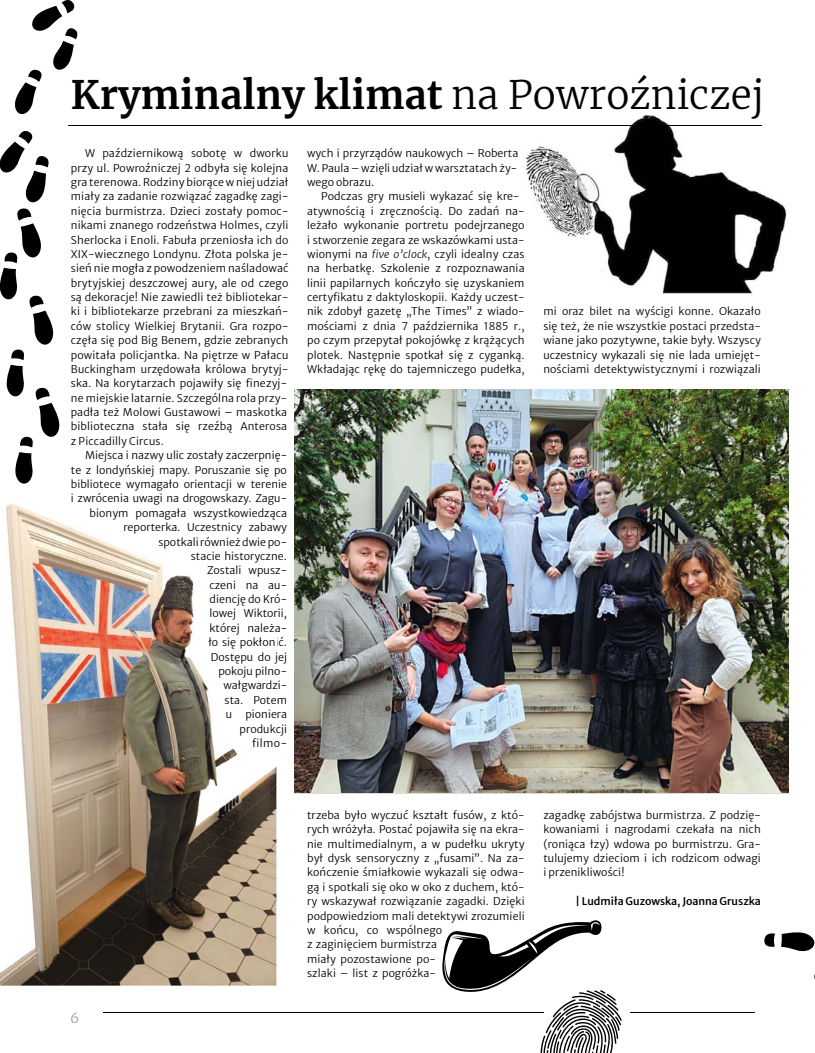
<style>
.page{position:relative;width:815px;height:1053px;background:#fff}
.page>*{position:absolute;margin:0;border:0;box-sizing:border-box;transform-origin:0 0}
.t1{font:700 38.75px "Merriweather";letter-spacing:.005em;color:#000}
.t2{font:300 13.75px "Merriweather Sans";color:#9d9c9c}
.t3{font:300 10.62px/14.4px "Merriweather Sans";letter-spacing:.01em;color:#000}
.t4{font:500 10.62px "Merriweather Sans";color:#000}
.s1{font-weight:300}
.s2{font-style:italic}
</style>
<div class="page">
<hr style="left:103px;top:1011px;width:440px;height:1px;background:#000">
<hr style="left:631px;top:1011px;width:124px;height:1px;background:#000">
<img style="left:525px;top:115px;width:262px;height:179px">
<hr style="left:69px;top:125px;width:693px;height:1px;background:#000">
<img style="left:0;top:503px;width:276px;height:482px">
<img style="left:72px;top:503px;width:204px;height:2px">
<img style="left:91px;top:508px;width:185px;height:11px">
<img style="left:124px;top:522px;width:152px;height:12px">
<img style="left:159px;top:536px;width:117px;height:12px">
<img style="left:191px;top:551px;width:85px;height:11px">
<img style="left:207px;top:565px;width:69px;height:12px">
<img style="left:210px;top:580px;width:66px;height:8px">
<img style="left:210px;top:593px;width:66px;height:12px">
<img style="left:211px;top:608px;width:65px;height:12px">
<img style="left:211px;top:622px;width:65px;height:12px">
<img style="left:209px;top:636px;width:67px;height:13px">
<img style="left:212px;top:652px;width:64px;height:11px">
<img style="left:219px;top:666px;width:57px;height:11px">
<img style="left:224px;top:680px;width:52px;height:12px">
<img style="left:225px;top:695px;width:51px;height:8px">
<img style="left:227px;top:709px;width:49px;height:11px">
<img style="left:241px;top:723px;width:35px;height:12px">
<img style="left:253px;top:738px;width:23px;height:9px">
<img style="left:294px;top:390px;width:495px;height:402px">
<svg style="left:764px;top:933px;width:11px;height:14px"></svg>
<svg style="left:781px;top:932px;width:34px;height:20px"></svg>
<svg style="left:15px;top:0;width:63px;height:115px"></svg>
<svg style="left:0;top:131px;width:60px;height:353px"></svg>
<svg style="left:438px;top:920px;width:184px;height:133px"></svg>
<h1 class="t1" style="left:71px;top:71px;width:695px">Kryminalny klimat <span class="s1">na Powroźniczej</span></h1>
<p class="t3" style="left:71px;top:146px;width:219px;text-indent:14px">W październikową sobotę w dworku przy ul. Powroźniczej 2 odbyła się kolejna gra terenowa. Rodziny biorące w niej udział miały za zadanie rozwiązać zagadkę zagi&shy;nięcia burmistrza. Dzieci zostały pomoc&shy;nikami znanego rodzeństwa Holmes, czyli Sherlocka i Enoli. Fabuła przeniosła ich do XIX-wiecznego Londynu. Złota polska je&shy;sień nie mogła z powodzeniem naśladować brytyjskiej deszczowej aury, ale od czego są dekoracje! Nie zawiedli też bibliotekar&shy;ki i bibliotekarze przebrani za mieszkań&shy;ców stolicy Wielkiej Brytanii. Gra rozpo&shy;częła się pod Big Benem, gdzie zebranych powitała policjantka. Na piętrze w Pałacu Buckingham urzędowała królowa brytyj&shy;ska. Na korytarzach pojawiły się finezyj&shy;ne miejskie latarnie. Szczególna rola przy&shy;padła też Molowi Gustawowi – maskotka biblioteczna stała się rzeźbą Anterosa z Piccadilly Circus.</p>
<p class="t3" style="left:71px;top:448px;width:218px;text-align:right">Miejsca i nazwy ulic zostały zaczerpnię-<br>te z londyńskiej mapy. Poruszanie się po bibliotece wymagało orientacji w terenie i zwrócenia uwagi na drogowskazy. Zagu&shy;bionym pomagała wszystkowiedząca reporterka. Uczestnicy zabawy<br>spotkali również dwie po-<br>stacie historyczne.<br>Zostali wpusz-<br>czeni na au-<br>diencję do Kró-<br>lowej Wiktorii,<br>której należa-<br>ło się pokłonić.<br>Dostępu do jej<br>pokoju pilno-<br>wałgwardzi-<br>sta. Potem<br>u pioniera<br>produkcji<br>filmo-</p>
<p class="t3" style="left:307px;top:146px;width:213px;text-align:justify">wych i przyrządów naukowych – Roberta W. Paula – wzięli udział w warsztatach ży&shy;wego obrazu.</p>
<p class="t3" style="left:307px;top:189px;width:219px;text-indent:14px">Podczas gry musieli wykazać się kre&shy;atywnością i zręcznością. Do zadań na&shy;leżało wykonanie portretu podejrzanego i stworzenie zegara ze wskazówkami usta&shy;wionymi na <span class="s2">five o’ clock</span>, czyli idealny czas na herbatkę. Szkolenie z rozpoznawania linii papilarnych kończyło się uzyskaniem certyfikatu z daktyloskopii. Każdy uczest&shy;nik zdobył gazetę „The Times” z wiado&shy;mościami z dnia 7 października 1885 r., po czym przepytał pokojówkę z krążących plotek. Następnie spotkał się z cyganką.<br>Wkładając rękę do tajemniczego pudełka,</p>
<p class="t3" style="left:543px;top:304px;width:219px;text-align:justify">mi oraz bilet na wyścigi konne. Okazało się też, że nie wszystkie postaci przedsta&shy;wiane jako pozytywne, takie były. Wszyscy uczestnicy wykazali się nie lada umiejęt&shy;nościami detektywistycznymi i rozwią zali</p>
<p class="t2" style="left:70px;top:1008px;width:11px">6</p>
<p class="t3" style="left:307px;top:807px;width:219px">trzeba było wyczuć kształt fusów, z któ&shy;rych wróżyła. Postać pojawiła się na ekra&shy;nie multimedialnym, a w pudełku ukryty był dysk sensoryczny z „fusami”. Na za&shy;kończenie śmiałkowie wykazali się odwa&shy;gą i spotkali się oko w oko z duchem, któ&shy;ry wskazywał rozwiązanie zagadki. Dzięki podpowiedziom mali detektywi zrozu mieli w końcu, co wspólnego<br>z zaginięciem burmistrza<br>miały pozostawione po-<br>szlaki – list z pogróżka-</p>
<p class="t3" style="left:543px;top:807px;width:219px;text-align:justify">zagadkę zabójstwa burmistrza. Z podzię&shy;kowaniami i nagrodami czekała na nich (roniąca łzy) wdowa po burmistrzu. Gra&shy;tulujemy dzieciom i ich rodzicom odwagi i przenikliwości!</p>
<p class="t4" style="left:576px;top:894px;width:187px">| Ludmiła Guzowska, Joanna Gruszka</p>
</div>
